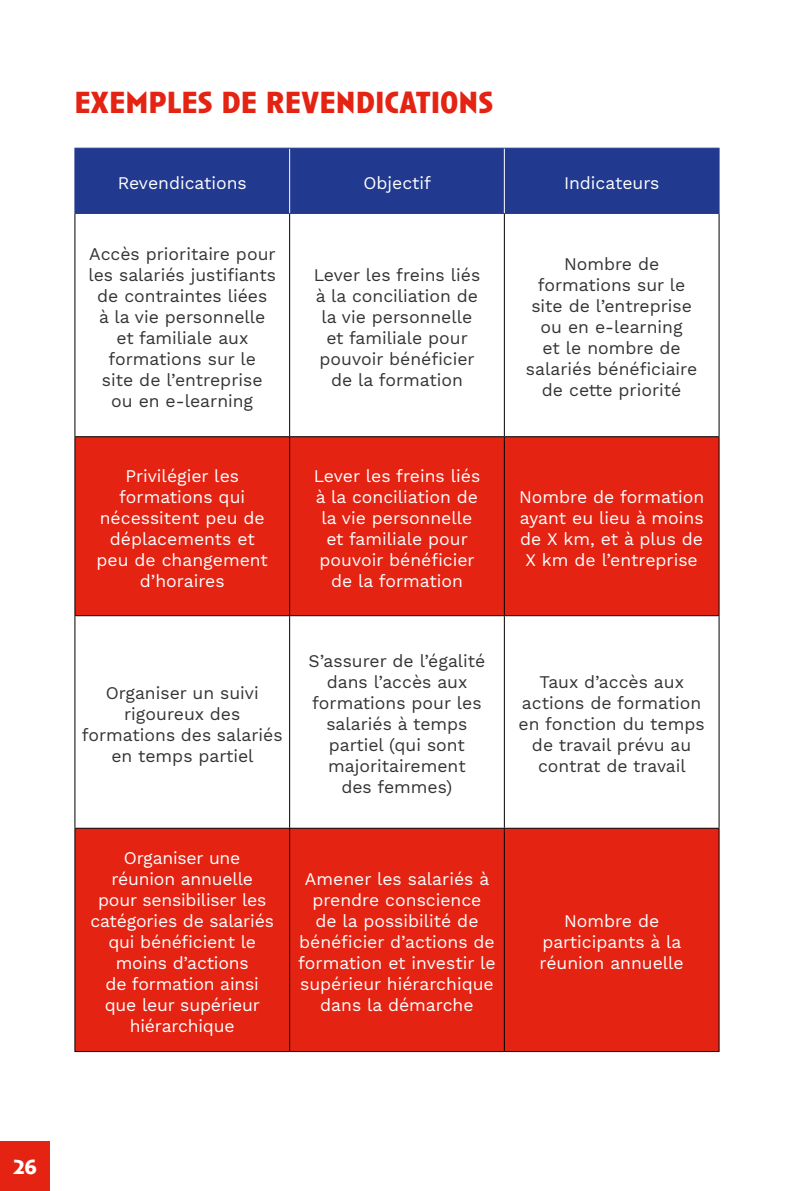
<style>
.page{position:relative;width:794px;height:1191px;background:#fff}
.page>*{position:absolute;margin:0;border:0;box-sizing:border-box;transform-origin:0 0}
.t1{font:700 31.5px "Anisette Pro";color:#e42313}
.t2{font:700 21px "Anisette Pro";color:#fff}
.t3{font:17.5px/21px "Work Sans";color:#353333;text-align:center}
.t4{font:17.5px/21px "Work Sans";color:#fff;text-align:center}
</style>
<div class="page">
<div style="left:0;top:1141px;width:50px;height:50px;background:#e42313"></div>
<div style="left:75px;top:149px;width:643px;height:64px;background:#213a8f"></div>
<svg style="left:75px;top:437px;width:643px;height:614px;fill:#e42313"></svg>
<hr style="left:74px;top:214px;width:1px;height:222px;background:#000">
<hr style="left:289px;top:214px;width:1px;height:222px;background:#000">
<hr style="left:504px;top:214px;width:1px;height:222px;background:#000">
<hr style="left:718px;top:214px;width:1px;height:222px;background:#000">
<hr style="left:74px;top:436px;width:216px;height:1px;background:#000">
<hr style="left:74px;top:437px;width:1px;height:178px;background:#000">
<hr style="left:290px;top:436px;width:214px;height:1px;background:#000">
<hr style="left:289px;top:437px;width:1px;height:178px;background:#000">
<hr style="left:504px;top:436px;width:215px;height:1px;background:#000">
<hr style="left:504px;top:437px;width:1px;height:178px;background:#000">
<hr style="left:718px;top:437px;width:1px;height:178px;background:#000">
<hr style="left:74px;top:615px;width:216px;height:1px;background:#000">
<hr style="left:74px;top:616px;width:1px;height:211px;background:#000">
<hr style="left:290px;top:615px;width:214px;height:1px;background:#000">
<hr style="left:289px;top:616px;width:1px;height:211px;background:#000">
<hr style="left:504px;top:615px;width:215px;height:1px;background:#000">
<hr style="left:504px;top:616px;width:1px;height:211px;background:#000">
<hr style="left:718px;top:616px;width:1px;height:211px;background:#000">
<hr style="left:74px;top:827px;width:216px;height:1px;background:#000">
<hr style="left:74px;top:828px;width:1px;height:223px;background:#000">
<hr style="left:290px;top:827px;width:214px;height:1px;background:#000">
<hr style="left:289px;top:828px;width:1px;height:223px;background:#000">
<hr style="left:504px;top:827px;width:215px;height:1px;background:#000">
<hr style="left:504px;top:828px;width:1px;height:223px;background:#000">
<hr style="left:718px;top:828px;width:1px;height:223px;background:#000">
<hr style="left:74px;top:1051px;width:216px;height:1px;background:#000">
<hr style="left:290px;top:1051px;width:214px;height:1px;background:#000">
<hr style="left:504px;top:1051px;width:215px;height:1px;background:#000">
<hr style="left:289px;top:149px;width:1px;height:64px;background:#fff">
<hr style="left:74px;top:148px;width:216px;height:1px;background:#213a8f">
<hr style="left:74px;top:149px;width:1px;height:64px;background:#213a8f">
<hr style="left:290px;top:148px;width:214px;height:1px;background:#213a8f">
<hr style="left:504px;top:148px;width:215px;height:1px;background:#213a8f">
<hr style="left:718px;top:149px;width:1px;height:64px;background:#213a8f">
<hr style="left:74px;top:213px;width:216px;height:1px;background:#213a8f">
<hr style="left:290px;top:213px;width:214px;height:1px;background:#213a8f">
<hr style="left:504px;top:213px;width:215px;height:1px;background:#213a8f">
<hr style="left:504px;top:149px;width:1px;height:64px;background:#fff">
<h1 class="t1" style="left:74px;top:80px;width:420px">EXEMPLES DE REVENDICATIONS</h1>
<p class="t4" style="left:118px;top:173px;width:131px">Revendications</p>
<p class="t4" style="left:363px;top:173px;width:69px">Objectif</p>
<p class="t4" style="left:564px;top:173px;width:97px">Indicateurs</p>
<p class="t3" style="left:88px;top:244px;width:189px">Accès prioritaire pour les salariés justifiants de contraintes liées<br>à la vie personnelle et familiale aux formations sur le<br>site de l’entreprise<br>ou en e-learning</p>
<p class="t3" style="left:314px;top:265px;width:168px">Lever les freins liés à la conciliation de la vie personnelle et familiale pour pouvoir bénéficier de la formation</p>
<p class="t3" style="left:526px;top:254px;width:173px">Nombre de formations sur le site de l’entreprise ou en e-learning<br>et le nombre de salariés bénéficiaire de cette priorité</p>
<p class="t4" style="left:97px;top:466px;width:173px">Privilégier les formations qui nécessitent peu de déplacements et peu de changement d’horaires</p>
<p class="t4" style="left:314px;top:466px;width:168px">Lever les freins liés à la conciliation de la vie personnelle et familiale pour pouvoir bénéficier de la formation</p>
<p class="t4" style="left:519px;top:487px;width:186px">Nombre de formation ayant eu lieu à moins de X km, et à plus de<br>X km de l’entreprise</p>
<p class="t3" style="left:82px;top:683px;width:202px">Organiser un suivi rigoureux des formations des salariés en temps partiel</p>
<p class="t3" style="left:308px;top:651px;width:178px">S’assurer de l’égalité dans l’accès aux formations pour les salariés à temps partiel (qui sont majoritairement<br>des femmes)</p>
<p class="t4" style="left:90px;top:848px;width:185px">Organiser une réunion annuelle pour sensibiliser les catégories de salariés qui bénéficient le moins d’actions<br>de formation ainsi que leur supérieur hiérarchique</p>
<p class="t4" style="left:298px;top:869px;width:199px">Amener les salariés à prendre conscience<br>de la possibilité de bénéficier d’actions de formation et investir le supérieur hiérarchique dans la démarche</p>
<p class="t3" style="left:518px;top:672px;width:187px">Taux d’accès aux actions de formation en fonction du temps de travail prévu au contrat de travail</p>
<p class="t4" style="left:539px;top:911px;width:146px">Nombre de participants à la réunion annuelle</p>
<p class="t2" style="left:13px;top:1152px;width:25px">26</p>
</div>
